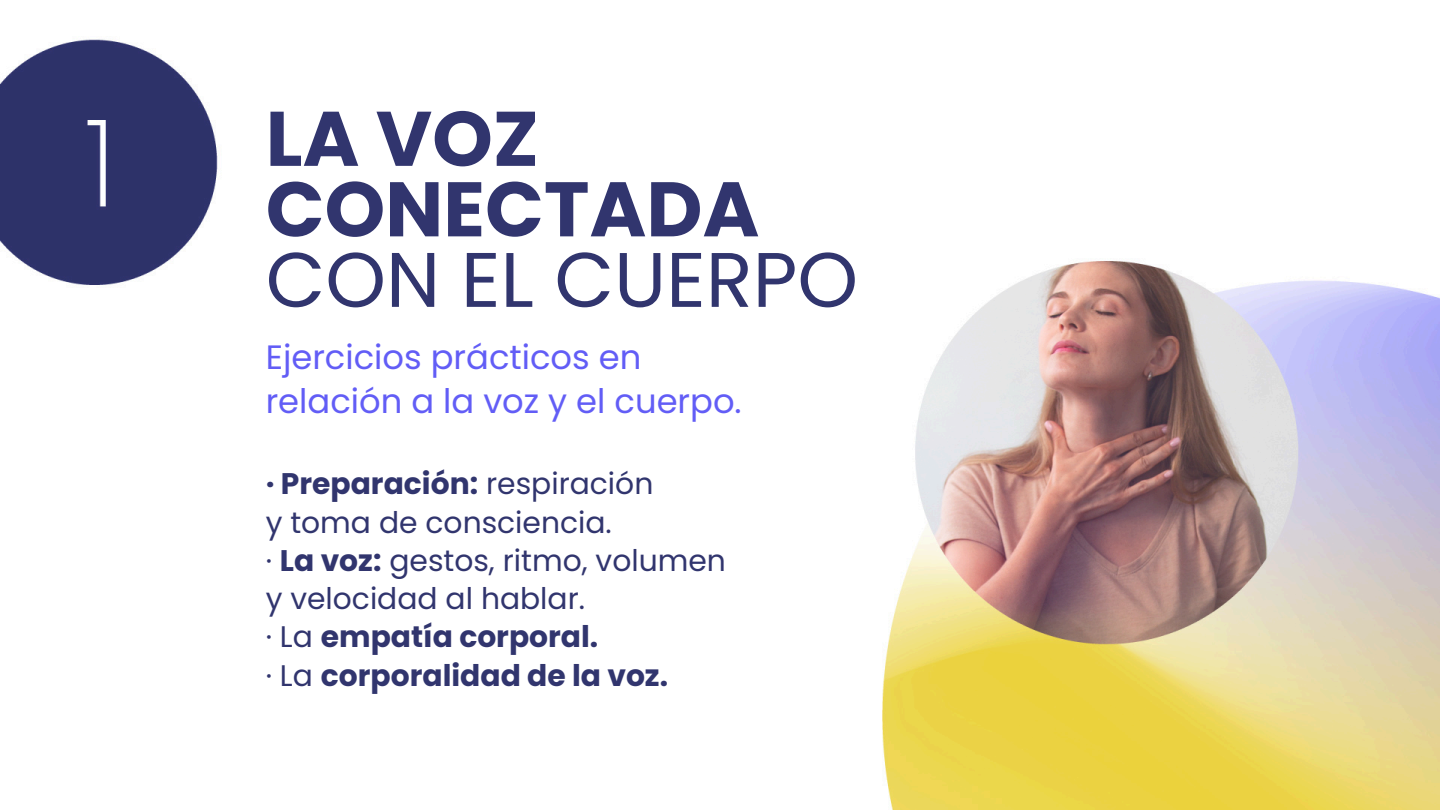
<style>
.page{position:relative;width:1440px;height:810px;background:#fff}
.page>*{position:absolute;margin:0;border:0;box-sizing:border-box;transform-origin:0 0}
.t1{font:700 77.2px/70.5px "Poppins";color:#31356e}
.t2{font:33.8px/43.5px "Poppins";color:#625df6}
.t3{font:700 29.8px "Poppins";color:#31356e}
.t4{font:29.8px "Poppins";color:#31356e}
.s1{font-weight:400}
.s2{font-weight:700}
</style>
<div class="page">
<img style="left:0;top:39px;width:1440px;height:771px">
<p class="t1" style="left:266px;top:104px;width:594px">LA VOZ<br>CONECTADA<br><span class="s1">CON EL CUERPO</span></p>
<p class="t2" style="left:266px;top:335px;width:478px">Ejercicios prácticos en relación a la voz y el cuerpo.</p>
<h1 class="t3" style="left:266px;top:463px;width:389px">· Preparación: <span class="s1">respiración</span></h1>
<h2 class="t4" style="left:266px;top:501px;width:348px">y toma de consciencia.</h2>
<p class="t4" style="left:266px;top:540px;width:462px">· <span class="s2">La voz:</span> gestos, ritmo, volumen</p>
<p class="t4" style="left:266px;top:578px;width:321px">y velocidad al hablar.</p>
<p class="t3" style="left:266px;top:616px;width:334px"><span class="s1">· La</span> empatía corporal.</p>
<p class="t3" style="left:266px;top:654px;width:404px"><span class="s1">· La</span> corporalidad de la voz.</p>
</div>
